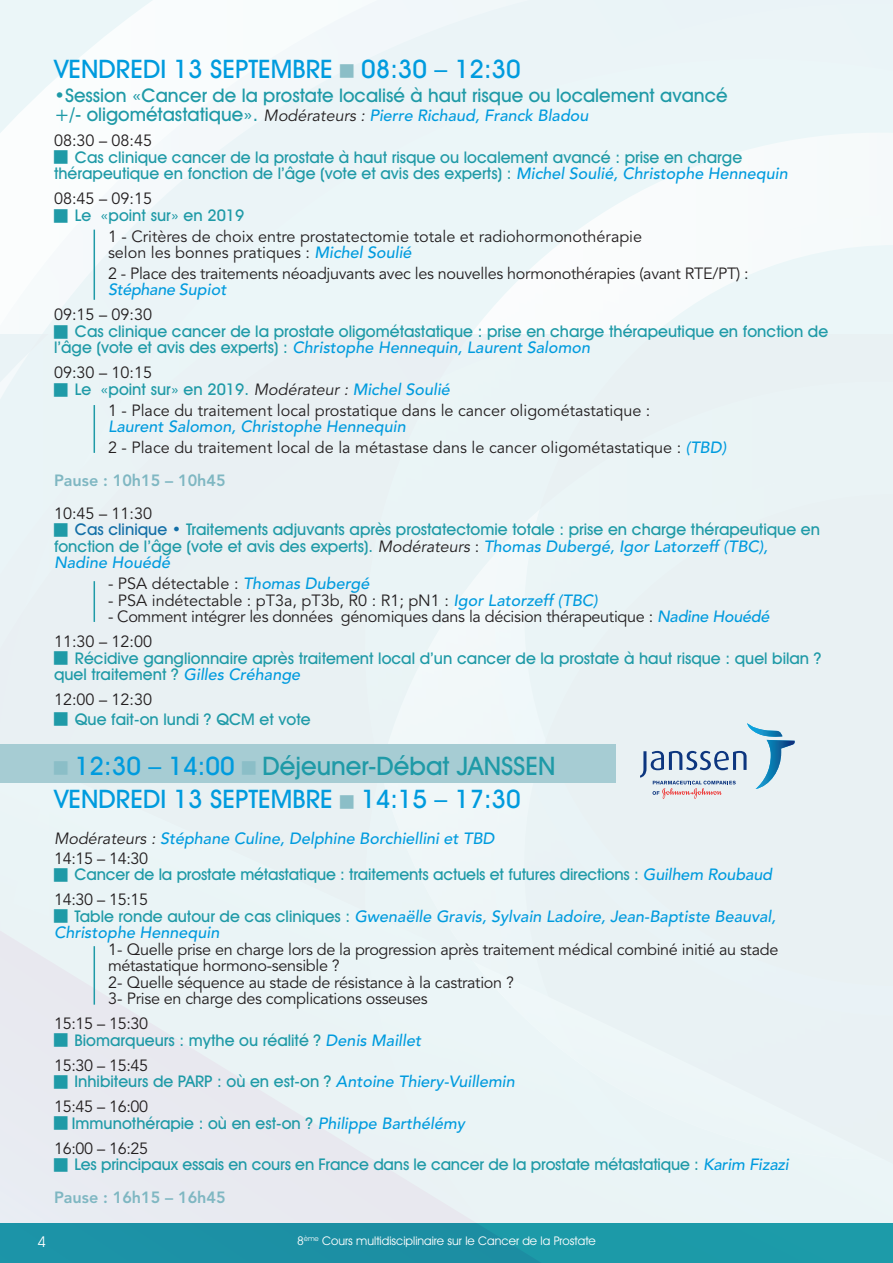
<style>
.page{position:relative;width:893px;height:1263px;background:#fff}
.page>*{position:absolute;margin:0;border:0;box-sizing:border-box;transform-origin:0 0}
.t1{font:500 25.65px "Avant Garde IT Cby BT";color:#009bde}
.t2{font:500 25.65px "Avant Garde IT Cby BT";color:#1f9aa7}
.t3{font:500 18.9px "Avant Garde IT Cby BT";color:#1f9aa7}
.t4{font:500 16.2px/16.5px "Avant Garde IT Cby BT";color:#1f9aa7}
.t5{font:16.2px/16.5px "Avenir";letter-spacing:-.02em;color:#231f20}
.t6{font:16.2px/16.5px "Avenir";color:#231f20}
.t7{font:italic 500 16.2px "Avenir";color:#009bde}
.t8{font:800 16.2px "Avenir";color:#7fb7c2}
.t9{font:15px "Avant Garde IT Cby BT";color:#fff}
.t10{font:12px "Avant Garde IT Cby BT";color:#fff}
.s1{font-family:"Avant Garde IT Cby BT";font-style:normal;font-size:18.9px;color:#1f9aa7}
.s2{font-weight:400;color:#231f20}
.s3{font-family:"Avenir";font-style:italic;color:#009bde}
.s4{font-family:"Avenir";font-weight:400;color:#231f20}
.s5{font-weight:500;font-style:italic;color:#009bde}
.s6{font-family:"Avant Garde IT Cby BT";font-style:normal;color:#1f9aa7}
.s7{font-family:"Avenir";font-weight:400;font-style:italic;color:#231f20}
.s8{color:#136fa7}
.s9{color:#009bde}
</style>
<div class="page">
<svg style="left:0;top:0;width:893px;height:335px;fill:#f6fafb"></svg>
<svg style="left:161px;top:4px;width:732px;height:331px;fill:#ebf6f8"></svg>
<svg style="left:365px;top:133px;width:528px;height:202px"></svg>
<svg style="left:495px;top:216px;width:398px;height:119px"></svg>
<svg style="left:524px;top:245px;width:369px;height:90px"></svg>
<div style="left:0;top:335px;width:893px;height:888px;background:#e9f2f4"></div>
<svg style="left:0;top:917px;width:576px;height:306px;background:#e9eff3"></svg>
<div style="left:0;top:1223px;width:893px;height:40px;background:#1c93a7"></div>
<div style="left:0;top:744px;width:615px;height:38px;background:#a6ccd3"></div>
<hr style="left:94px;top:946px;width:1px;height:59px;background:#1f9aa7">
<hr style="left:94px;top:581px;width:1px;height:41px;background:#1f9aa7">
<hr style="left:94px;top:405px;width:1px;height:48px;background:#1f9aa7">
<hr style="left:94px;top:230px;width:1px;height:70px;background:#1f9aa7">
<svg style="left:640px;top:723px;width:155px;height:76px;background:#cad8e3"></svg>
<svg style="left:340px;top:64px;width:14px;height:14px"></svg>
<svg style="left:54px;top:151px;width:14px;height:13px"></svg>
<svg style="left:54px;top:209px;width:14px;height:13px"></svg>
<svg style="left:54px;top:325px;width:14px;height:13px"></svg>
<svg style="left:54px;top:383px;width:14px;height:13px"></svg>
<svg style="left:54px;top:523px;width:14px;height:14px"></svg>
<svg style="left:54px;top:651px;width:14px;height:14px"></svg>
<svg style="left:54px;top:712px;width:14px;height:14px"></svg>
<svg style="left:340px;top:794px;width:14px;height:14px"></svg>
<svg style="left:54px;top:868px;width:14px;height:13px"></svg>
<svg style="left:54px;top:909px;width:14px;height:14px"></svg>
<svg style="left:54px;top:1033px;width:14px;height:14px"></svg>
<svg style="left:54px;top:1075px;width:14px;height:13px"></svg>
<svg style="left:54px;top:1116px;width:14px;height:14px"></svg>
<svg style="left:54px;top:1158px;width:14px;height:13px"></svg>
<p class="t1" style="left:54px;top:53px;width:468px">VENDREDI 13 SEPTEMBRE 08:30 – 12:30</p>
<p class="t3" style="left:54px;top:84px;width:675px">•Session «Cancer de la prostate localisé à haut risque ou localement avancé</p>
<p class="t7" style="left:54px;top:106px;width:536px"><span class="s1">+/- oligométastatique».</span> <span class="s2">Modérateurs :</span> Pierre Richaud, Franck Bladou</p>
<p class="t5" style="left:54px;top:133px;width:100px">08:30 – 08:45</p>
<p class="t4" style="left:75px;top:149px;width:669px">Cas clinique cancer de la prostate à haut risque ou localement avancé : prise en charge</p>
<p class="t4" style="left:54px;top:165px;width:735px">thérapeutique en fonction de l’âge (vote et avis des experts) : <span class="s3">Michel Soulié, Christophe Hennequin</span></p>
<p class="t4" style="left:75px;top:190px;width:171px;text-indent:-21px"><span class="s4">08:45 – 09:15<br></span>Le «point sur» en 2019</p>
<p class="t6" style="left:108px;top:228px;width:536px">1 - Critères de choix entre prostatectomie totale et radiohormonothérapie</p>
<p class="t6" style="left:108px;top:245px;width:305px">selon les bonnes pratiques : <span class="s5">Michel Soulié</span></p>
<p class="t5" style="left:108px;top:265px;width:642px">2 - Place des traitements néoadjuvants avec les nouvelles hormonothérapies (avant RTE/PT) :<br><span class="s5">Stéphane Supiot</span></p>
<p class="t5" style="left:54px;top:307px;width:100px">09:15 – 09:30</p>
<p class="t4" style="left:75px;top:323px;width:755px">Cas clinique cancer de la prostate oligométastatique : prise en charge thérapeutique en fonction de</p>
<p class="t7" style="left:54px;top:338px;width:538px"><span class="s6">l’âge (vote et avis des experts) :</span> Christophe Hennequin, Laurent Salomon</p>
<p class="t4" style="left:75px;top:364px;width:377px;text-indent:-21px"><span class="s4">09:30 – 10:15<br></span>Le «point sur» en 2019. <span class="s7">Modérateur :</span> <span class="s3">Michel Soulié</span></p>
<p class="t6" style="left:108px;top:402px;width:544px">1 - Place du traitement local prostatique dans le cancer oligométastatique :<br><span class="s5">Laurent Salomon, Christophe Hennequin</span></p>
<p class="t6" style="left:108px;top:439px;width:620px">2 - Place du traitement local de la métastase dans le cancer oligométastatique : <span class="s5">(TBD)</span></p>
<p class="t8" style="left:54px;top:471px;width:173px">Pause : 10h15 – 10h45</p>
<p class="t5" style="left:54px;top:505px;width:100px">10:45 – 11:30</p>
<p class="t4" style="left:75px;top:521px;width:747px"><span class="s8">Cas clinique •</span> Traitements adjuvants après prostatectomie totale : prise en charge thérapeutique en</p>
<p class="t4" style="left:54px;top:538px;width:715px">fonction de l’âge (vote et avis des experts). <span class="s7">Modérateurs</span> <span class="s4">:</span> <span class="s3">Thomas Dubergé, Igor Latorzeff (TBC),</span></p>
<p class="t7" style="left:54px;top:553px;width:118px">Nadine Houédé</p>
<p class="t6" style="left:108px;top:576px;width:263px">- PSA détectable : <span class="s5">Thomas Dubergé</span></p>
<p class="t6" style="left:108px;top:592px;width:491px">- PSA indétectable : pT3a, pT3b, R0 : R1; pN1 : <span class="s5">Igor Latorzeff (TBC)</span></p>
<p class="t5" style="left:108px;top:609px;width:663px">- Comment intégrer les données génomiques dans la décision thérapeutique : <span class="s5">Nadine Houédé</span></p>
<p class="t5" style="left:54px;top:634px;width:100px">11:30 – 12:00</p>
<p class="t4" style="left:75px;top:649px;width:748px">Récidive ganglionnaire après traitement local d’un cancer de la prostate à haut risque : quel bilan ?</p>
<p class="t4" style="left:54px;top:666px;width:248px">quel traitement ? <span class="s3">Gilles Créhange</span></p>
<p class="t4" style="left:75px;top:689px;width:237px;line-height:19.5px;text-indent:-21px"><span class="s4">12:00 – 12:30<br></span>Que fait-on lundi ? QCM et vote</p>
<p class="t2" style="left:75px;top:750px;width:482px"><span class="s9">12:30 – 14:00</span> Déjeuner-Débat JANSSEN</p>
<p class="t1" style="left:54px;top:783px;width:468px">VENDREDI 13 SEPTEMBRE 14:15 – 17:30</p>
<p class="t7" style="left:54px;top:829px;width:442px"><span class="s2">Modérateurs :</span> Stéphane Culine, Delphine Borchiellini et TBD</p>
<p class="t5" style="left:54px;top:850px;width:96px">14:15 – 14:30</p>
<p class="t4" style="left:75px;top:866px;width:699px">Cancer de la prostate métastatique : traitements actuels et futures directions : <span class="s3">Guilhem Roubaud</span></p>
<p class="t5" style="left:54px;top:892px;width:96px">14:30 – 15:15</p>
<p class="t7" style="left:75px;top:907px;width:703px"><span class="s6">Table ronde autour de cas cliniques :</span> Gwenaëlle Gravis, Sylvain Ladoire, Jean-Baptiste Beauval,</p>
<p class="t7" style="left:54px;top:923px;width:167px">Christophe Hennequin</p>
<p class="t5" style="left:108px;top:941px;width:672px">1- Quelle prise en charge lors de la progression après traitement médical combiné initié au stade</p>
<p class="t5" style="left:108px;top:958px;width:233px">métastatique hormono-sensible ?</p>
<p class="t5" style="left:108px;top:974px;width:407px">2- Quelle séquence au stade de résistance à la castration ?</p>
<p class="t5" style="left:108px;top:991px;width:321px">3- Prise en charge des complications osseuses</p>
<p class="t5" style="left:54px;top:1016px;width:96px">15:15 – 15:30</p>
<p class="t4" style="left:75px;top:1031px;width:348px">Biomarqueurs : mythe ou réalité ? <span class="s3">Denis Maillet</span></p>
<p class="t5" style="left:54px;top:1057px;width:96px">15:30 – 15:45</p>
<p class="t4" style="left:75px;top:1073px;width:442px">Inhibiteurs de PARP : où en est-on ? <span class="s3">Antoine Thiery-Vuillemin</span></p>
<p class="t5" style="left:54px;top:1099px;width:96px">15:45 – 16:00</p>
<p class="t4" style="left:72px;top:1114px;width:395px">Immunothérapie : où en est-on ? <span class="s3">Philippe Barthélémy</span></p>
<p class="t5" style="left:54px;top:1140px;width:96px">16:00 – 16:25</p>
<p class="t4" style="left:75px;top:1156px;width:716px">Les principaux essais en cours en France dans le cancer de la prostate métastatique : <span class="s3">Karim Fizazi</span></p>
<p class="t8" style="left:54px;top:1188px;width:173px">Pause : 16h15 – 16h45</p>
<p class="t9" style="left:38px;top:1233px;width:10px">4</p>
<p class="t10" style="left:297px;top:1233px;width:300px">8<sup>ème</sup> Cours multidisciplinaire sur le Cancer de la Prostate</p>
</div>
